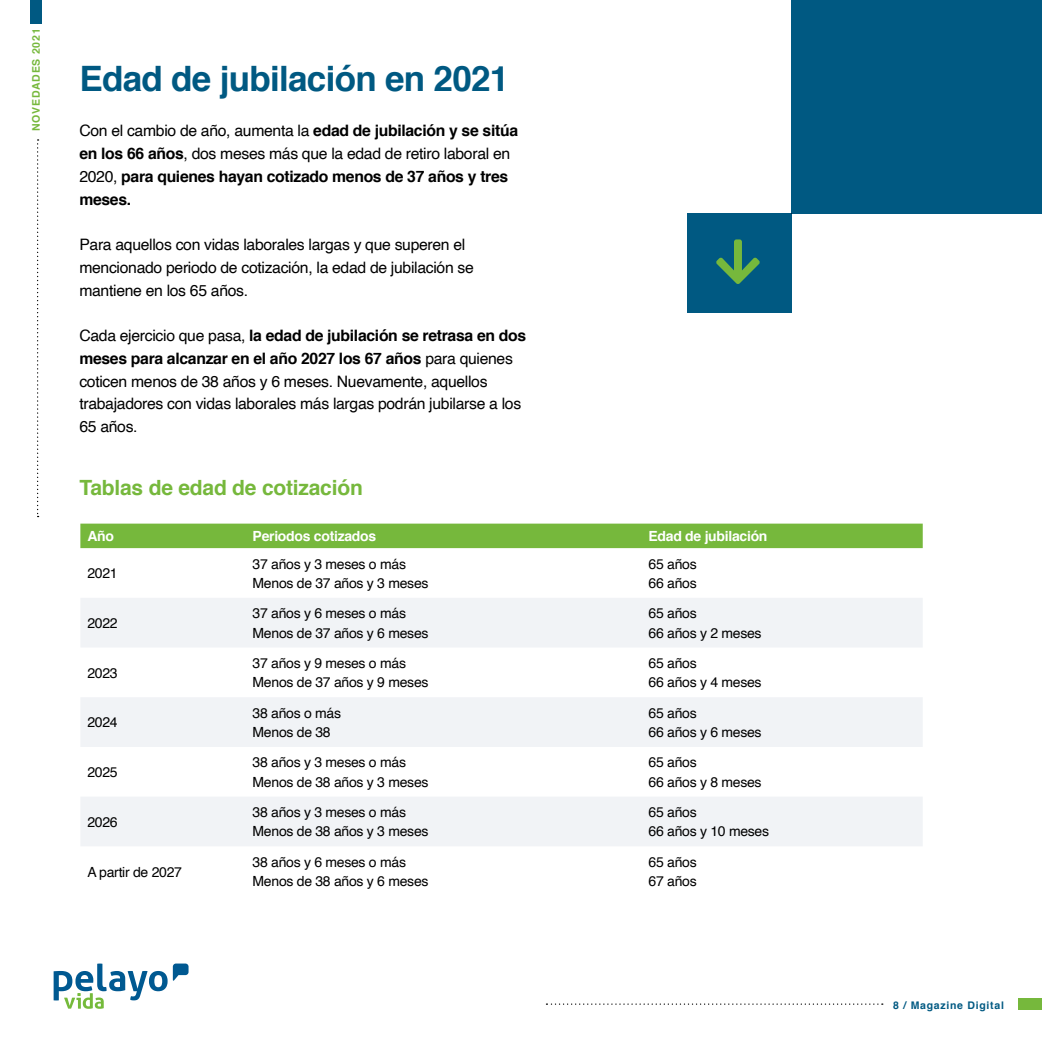
<style>
.page{position:relative;width:1042px;height:1042px;background:#fff}
.page>*{position:absolute;margin:0;border:0;box-sizing:border-box;transform-origin:0 0}
.t1{font:700 35px "Helvetica";letter-spacing:-.02em;color:#005982}
.t2{font:700 21px "Helvetica";letter-spacing:-.01em;color:#76b83c}
.t3{font:15.75px/22.8px "Helvetica";letter-spacing:-.02em;color:#000}
.t4{font:700 15.75px/22.8px "Helvetica";letter-spacing:-.02em;color:#000}
.t5{font:14px/19.2px "Helvetica";letter-spacing:-.02em;color:#000}
.t6{font:700 14px "Helvetica";letter-spacing:-.02em;color:#fff}
.t7{font:700 10.5px "Helvetica";letter-spacing:.07em;color:#005982}
.t8{font:700 10.5px "Helvetica";letter-spacing:.07em;color:#76b83c}
.s1{font-weight:400}
.s2{font-weight:700}
</style>
<div class="page">
<svg style="left:546px;top:1003px;width:337px;height:2px"></svg>
<div style="left:31px;top:0;width:11px;height:23px;background:#005982"></div>
<div style="left:1019px;top:998px;width:23px;height:11px;background:#76b83c"></div>
<svg style="left:37px;top:139px;width:2px;height:378px"></svg>
<svg style="left:54px;top:963px;width:135px;height:46px"></svg>
<div style="left:687px;top:213px;width:104px;height:100px;background:#005982"></div>
<svg style="left:716px;top:239px;width:44px;height:45px"></svg>
<div style="left:791px;top:0;width:251px;height:214px;background:#005982"></div>
<div style="left:80px;top:523px;width:843px;height:25px;background:#76b83c"></div>
<div style="left:81px;top:598px;width:842px;height:49px;background:#f1f3f6"></div>
<svg style="left:81px;top:697px;width:842px;height:149px;fill:#f1f3f6"></svg>
<p class="t8" style="left:28px;top:131px;width:104px;rotate:-90deg">NOVEDADES 2021</p>
<h1 class="t1" style="left:79px;top:50px;width:431px">Edad de jubilación en 2021</h1>
<p class="t4" style="left:79px;top:120px;width:440px"><span class="s1">Con el cambio de año, aumenta la</span> edad de jubilación y se sitúa en los 66 años<span class="s1">, dos meses más que la edad de retiro laboral en 2020,</span> para quienes hayan cotizado menos de 37 años y tres meses.</p>
<p class="t3" style="left:79px;top:234px;width:396px">Para aquellos con vidas laborales largas y que superen el mencionado periodo de cotización, la edad de jubilación se mantiene en los 65 años.</p>
<p class="t3" style="left:79px;top:325px;width:448px">Cada ejercicio que pasa, <span class="s2">la edad de jubilación se retrasa en dos meses para alcanzar en el año 2027 los 67 años</span> para quienes coticen menos de 38 años y 6 meses. Nuevamente, aquellos trabajadores con vidas laborales más largas podrán jubilarse a los 65 años.</p>
<h2 class="t2" style="left:79px;top:471px;width:285px">Tablas de edad de cotización</h2>
<p class="t6" style="left:87px;top:525px;width:28px">Año</p>
<p class="t6" style="left:253px;top:525px;width:125px">Periodos cotizados</p>
<p class="t6" style="left:648px;top:525px;width:120px">Edad de jubilación</p>
<p class="t5" style="left:87px;top:564px;width:32px">2021</p>
<p class="t5" style="left:253px;top:554px;width:177px">37 años y 3 meses o más<br>Menos de 37 años y 3 meses</p>
<p class="t5" style="left:648px;top:554px;width:50px">65 años<br>66 años</p>
<p class="t5" style="left:87px;top:614px;width:32px">2022</p>
<p class="t5" style="left:253px;top:604px;width:177px">37 años y 6 meses o más<br>Menos de 37 años y 6 meses</p>
<p class="t5" style="left:648px;top:604px;width:115px">65 años<br>66 años y 2 meses</p>
<p class="t5" style="left:87px;top:663px;width:32px">2023</p>
<p class="t5" style="left:253px;top:654px;width:177px">37 años y 9 meses o más<br>Menos de 37 años y 9 meses</p>
<p class="t5" style="left:648px;top:654px;width:115px">65 años<br>66 años y 4 meses</p>
<p class="t5" style="left:87px;top:713px;width:32px">2024</p>
<p class="t5" style="left:253px;top:703px;width:90px">38 años o más<br>Menos de 38</p>
<p class="t5" style="left:648px;top:703px;width:115px">65 años<br>66 años y 6 meses</p>
<p class="t5" style="left:87px;top:763px;width:32px">2025</p>
<p class="t5" style="left:253px;top:753px;width:177px">38 años y 3 meses o más<br>Menos de 38 años y 3 meses</p>
<p class="t5" style="left:648px;top:753px;width:115px">65 años<br>66 años y 8 meses</p>
<p class="t5" style="left:87px;top:812px;width:32px">2026</p>
<p class="t5" style="left:253px;top:803px;width:177px">38 años y 3 meses o más<br>Menos de 38 años y 3 meses</p>
<p class="t5" style="left:648px;top:803px;width:122px">65 años<br>66 años y 10 meses</p>
<p class="t5" style="left:87px;top:862px;width:96px">A partir de 2027</p>
<p class="t5" style="left:253px;top:853px;width:177px">38 años y 6 meses o más<br>Menos de 38 años y 6 meses</p>
<p class="t5" style="left:648px;top:853px;width:50px">65 años<br>67 años</p>
<p class="t7" style="left:893px;top:996px;width:112px">8 / Magazine Digital</p>
</div>
